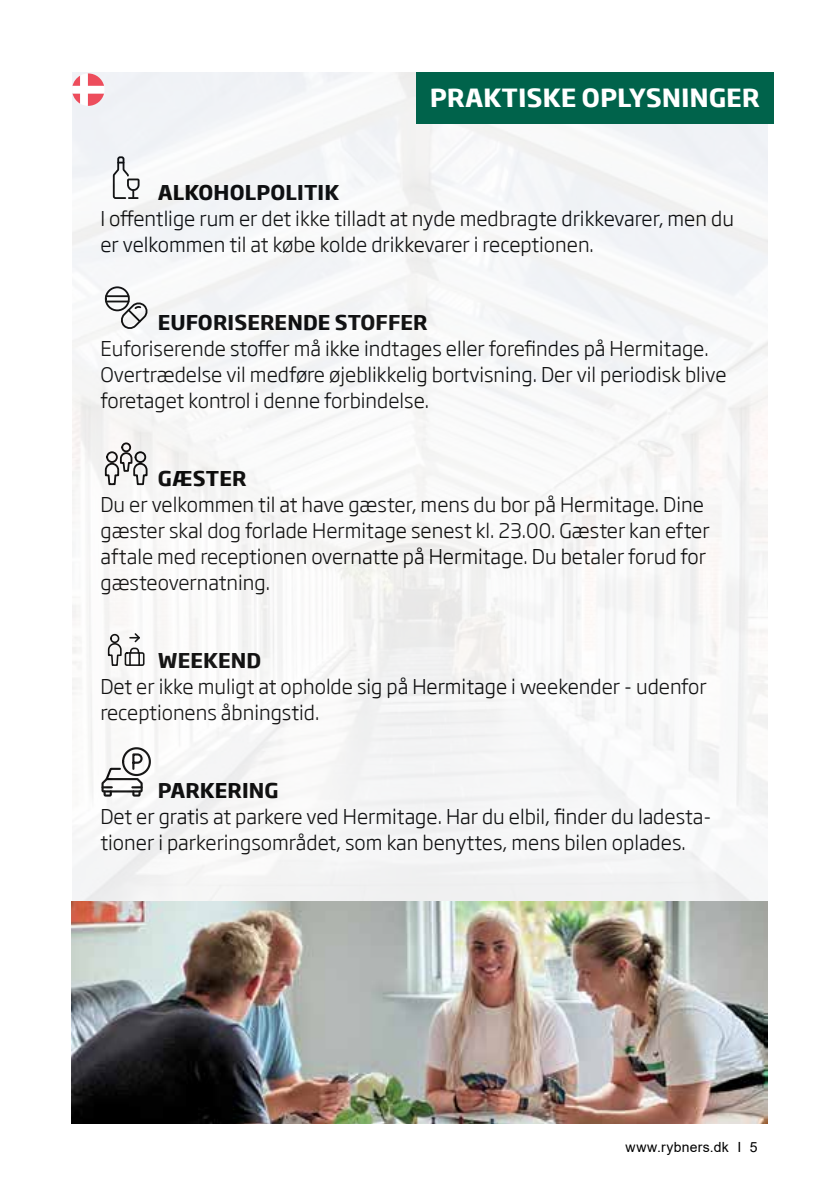
<style>
.page{position:relative;width:840px;height:1191px;background:#fff}
.page>*{position:absolute;margin:0;border:0;box-sizing:border-box;transform-origin:0 0}
.t1{font:700 24.6px "Soho Gothic Std";color:#fff}
.t2{font:300 20px/26px "Soho Gothic Std";color:#000}
.t3{font:700 20px "Soho Gothic Std";letter-spacing:.005em;color:#000}
.t4{font:14px "Arial";letter-spacing:.02em;color:#000}
</style>
<div class="page">
<div style="left:72px;top:72px;width:694px;height:1047px;background:#f7f7f7"></div>
<svg style="left:112px;top:156px;width:28px;height:43px"></svg>
<div style="left:105px;top:286px;width:25px;height:25px;border:2px solid #000;border-radius:50%"></div>
<svg style="left:118px;top:300px;width:30px;height:29px"></svg>
<hr style="left:106px;top:295px;width:22px;height:2px;background:#000">
<hr style="left:106px;top:300px;width:22px;height:2px;background:#000">
<div style="left:121px;top:442px;width:10px;height:10px;border:2px solid #000;border-radius:4px"></div>
<svg style="left:104px;top:451px;width:44px;height:35px"></svg>
<svg style="left:129px;top:633px;width:11px;height:30px"></svg>
<div style="left:125px;top:652px;width:19px;height:14px;border:2px solid #000;border-radius:2px"></div>
<svg style="left:107px;top:633px;width:15px;height:33px"></svg>
<svg style="left:101px;top:747px;width:50px;height:50px"></svg>
<div style="left:416px;top:72px;width:357px;height:51px;background:#00634b"></div>
<img style="left:71px;top:901px;width:695px;height:222px">
<svg style="left:72px;top:73px;width:32px;height:33px"></svg>
<p class="t1" style="left:430px;top:82px;width:331px">PRAKTISKE OPLYSNINGER</p>
<p class="t3" style="left:158px;top:179px;width:183px">ALKOHOLPOLITIK</p>
<p class="t2" style="left:100px;top:206px;width:634px">I offentlige rum er det ikke tilladt at nyde medbragte drikkevarer, men du er velkommen til at købe kolde drikkevarer i receptionen.</p>
<p class="t3" style="left:158px;top:309px;width:271px">EUFORISERENDE STOFFER</p>
<p class="t2" style="left:100px;top:336px;width:627px">Euforiserende stoffer må ikke indtages eller forefindes på Hermitage.<br>Overtrædelse vil medføre øjeblikkelig bortvisning. Der vil periodisk blive foretaget kontrol i denne forbindelse.</p>
<p class="t3" style="left:158px;top:465px;width:90px">GÆSTER</p>
<p class="t2" style="left:100px;top:492px;width:610px">Du er velkommen til at have gæster, mens du bor på Hermitage. Dine gæster skal dog forlade Hermitage senest kl. 23.00. Gæster kan efter aftale med receptionen overnatte på Hermitage. Du betaler forud for gæsteovernatning.</p>
<p class="t3" style="left:158px;top:647px;width:105px">WEEKEND</p>
<p class="t2" style="left:100px;top:674px;width:607px">Det er ikke muligt at opholde sig på Hermitage i weekender - udenfor receptionens åbningstid.</p>
<p class="t3" style="left:158px;top:777px;width:122px">PARKERING</p>
<p class="t2" style="left:100px;top:804px;width:612px">Det er gratis at parkere ved Hermitage. Har du elbil, finder du ladesta&shy;tioner i parkeringsområdet, som kan benyttes, mens bilen oplades.</p>
<p class="t4" style="left:625px;top:1137px;width:133px">www.rybners.dk I 5</p>
</div>
